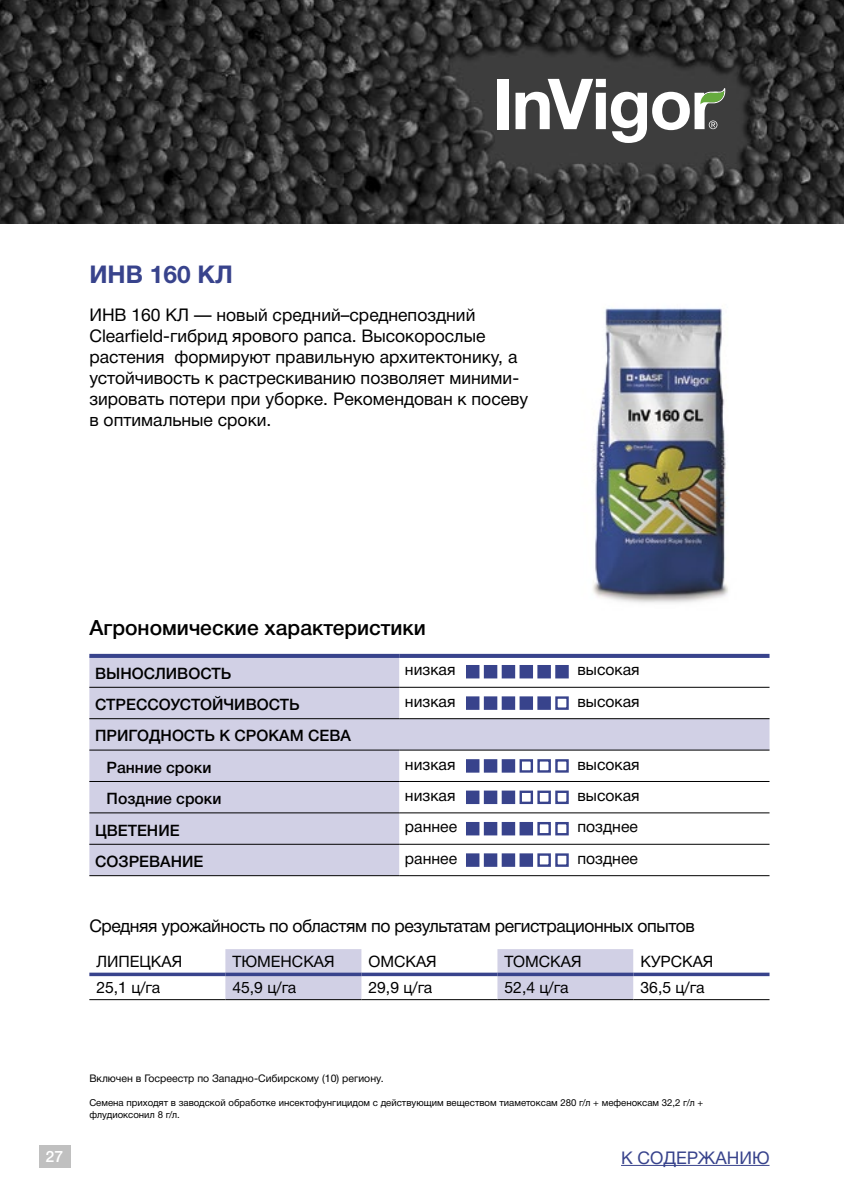
<style>
.page{position:relative;width:844px;height:1191px;background:#fff}
.page>*{position:absolute;margin:0;border:0;box-sizing:border-box;transform-origin:0 0}
.t1{font:700 24.5px "Helvetica Neue Cyr";color:#38438c}
.t2{font:500 21px "Helvetica Neue Cyr";color:#000}
.t3{font:17.5px/21px "Helvetica Neue Cyr";color:#000}
.t4{font:17.5px "Helvetica Neue Cyr";letter-spacing:-.025em;color:#000}
.t5{font:17.5px "Helvetica Neue Cyr";color:#38438c}
.t6{font:15.75px "Helvetica Neue Cyr";color:#000}
.t7{font:500 15.75px/31.3px "Helvetica Neue Cyr";color:#000}
.t8{font:500 15.75px "Helvetica Neue Cyr";color:#fff}
.t9{font:10.5px "Helvetica Neue Cyr";color:#000}
.t10{font:9.62px/11.5px "Helvetica Neue Cyr";color:#000}
</style>
<div class="page">
<div style="left:39px;top:1145px;width:31px;height:22px;background:#c0c0c0"></div>
<img style="left:0;top:0;width:843px;height:223px">
<div style="left:497px;top:79px;width:11px;height:50px;background:#fff"></div>
<svg style="left:515px;top:79px;width:131px;height:64px"></svg>
<svg style="left:652px;top:88px;width:73px;height:42px"></svg>
<hr style="left:621px;top:1165px;width:148px;height:1px;background:#38438c">
<svg style="left:89px;top:658px;width:680px;height:217px;fill:#d1d0e5"></svg>
<hr style="left:89px;top:654px;width:310px;height:4px;background:#38438c">
<svg style="left:399px;top:654px;width:370px;height:4px"></svg>
<hr style="left:89px;top:687px;width:310px;height:1px;background:#000">
<hr style="left:399px;top:687px;width:370px;height:1px;background:#000">
<hr style="left:89px;top:718px;width:310px;height:1px;background:#000">
<hr style="left:399px;top:718px;width:370px;height:1px;background:#000">
<hr style="left:89px;top:749px;width:310px;height:1px;background:#000">
<hr style="left:399px;top:749px;width:370px;height:1px;background:#000">
<hr style="left:89px;top:781px;width:310px;height:1px;background:#000">
<hr style="left:399px;top:781px;width:370px;height:1px;background:#000">
<hr style="left:89px;top:812px;width:310px;height:1px;background:#000">
<hr style="left:399px;top:812px;width:370px;height:1px;background:#000">
<hr style="left:89px;top:844px;width:310px;height:1px;background:#000">
<hr style="left:399px;top:844px;width:370px;height:1px;background:#000">
<hr style="left:89px;top:875px;width:310px;height:1px;background:#000">
<hr style="left:399px;top:875px;width:370px;height:1px;background:#000">
<div style="left:466px;top:665px;width:13px;height:13px;background:#38438c"></div>
<div style="left:483px;top:665px;width:14px;height:13px;background:#38438c;border:2px solid #38438c"></div>
<div style="left:501px;top:665px;width:14px;height:13px;background:#38438c;border:2px solid #38438c"></div>
<div style="left:519px;top:665px;width:14px;height:13px;background:#38438c;border:2px solid #38438c"></div>
<div style="left:537px;top:665px;width:13px;height:13px;background:#38438c;border:2px solid #38438c"></div>
<div style="left:555px;top:665px;width:13px;height:13px;background:#38438c;border:2px solid #38438c"></div>
<div style="left:466px;top:696px;width:13px;height:14px;background:#38438c;border:2px solid #38438c"></div>
<div style="left:483px;top:696px;width:14px;height:14px;background:#38438c;border:2px solid #38438c"></div>
<div style="left:501px;top:696px;width:14px;height:14px;background:#38438c;border:2px solid #38438c"></div>
<div style="left:519px;top:696px;width:14px;height:14px;background:#38438c;border:2px solid #38438c"></div>
<div style="left:537px;top:696px;width:13px;height:14px;background:#38438c;border:2px solid #38438c"></div>
<div style="left:555px;top:696px;width:13px;height:14px;border:2px solid #38438c"></div>
<div style="left:466px;top:759px;width:13px;height:13px;background:#38438c;border:2px solid #38438c"></div>
<div style="left:483px;top:759px;width:14px;height:13px;background:#38438c;border:2px solid #38438c"></div>
<div style="left:501px;top:759px;width:14px;height:13px;background:#38438c;border:2px solid #38438c"></div>
<div style="left:519px;top:759px;width:14px;height:13px;border:2px solid #38438c"></div>
<div style="left:537px;top:759px;width:13px;height:13px;border:2px solid #38438c"></div>
<div style="left:555px;top:759px;width:13px;height:13px;border:2px solid #38438c"></div>
<div style="left:466px;top:790px;width:13px;height:14px;background:#38438c;border:2px solid #38438c"></div>
<div style="left:483px;top:790px;width:14px;height:14px;background:#38438c;border:2px solid #38438c"></div>
<div style="left:501px;top:790px;width:14px;height:14px;background:#38438c;border:2px solid #38438c"></div>
<div style="left:519px;top:790px;width:14px;height:14px;border:2px solid #38438c"></div>
<div style="left:537px;top:790px;width:13px;height:14px;border:2px solid #38438c"></div>
<div style="left:555px;top:790px;width:13px;height:14px;border:2px solid #38438c"></div>
<div style="left:466px;top:822px;width:13px;height:13px;background:#38438c"></div>
<div style="left:483px;top:822px;width:14px;height:13px;background:#38438c;border:2px solid #38438c"></div>
<div style="left:501px;top:822px;width:14px;height:13px;background:#38438c;border:2px solid #38438c"></div>
<div style="left:519px;top:822px;width:14px;height:13px;background:#38438c;border:2px solid #38438c"></div>
<div style="left:537px;top:822px;width:13px;height:13px;border:2px solid #38438c"></div>
<div style="left:555px;top:822px;width:13px;height:13px;border:2px solid #38438c"></div>
<div style="left:466px;top:853px;width:13px;height:14px;background:#38438c;border:2px solid #38438c"></div>
<div style="left:483px;top:853px;width:14px;height:14px;background:#38438c;border:2px solid #38438c"></div>
<div style="left:501px;top:853px;width:14px;height:14px;background:#38438c;border:2px solid #38438c"></div>
<div style="left:519px;top:853px;width:14px;height:14px;background:#38438c;border:2px solid #38438c"></div>
<div style="left:537px;top:853px;width:13px;height:14px;border:2px solid #38438c"></div>
<div style="left:555px;top:853px;width:13px;height:14px;border:2px solid #38438c"></div>
<svg style="left:225px;top:949px;width:544px;height:50px"></svg>
<hr style="left:89px;top:999px;width:136px;height:1px;background:#000">
<hr style="left:225px;top:999px;width:136px;height:1px;background:#000">
<hr style="left:361px;top:999px;width:136px;height:1px;background:#000">
<hr style="left:497px;top:999px;width:136px;height:1px;background:#000">
<hr style="left:633px;top:999px;width:136px;height:1px;background:#000">
<svg style="left:89px;top:972px;width:136px;height:4px"></svg>
<svg style="left:225px;top:972px;width:136px;height:4px"></svg>
<svg style="left:361px;top:972px;width:136px;height:4px"></svg>
<svg style="left:497px;top:972px;width:136px;height:4px"></svg>
<svg style="left:633px;top:972px;width:136px;height:4px"></svg>
<img style="left:593px;top:308px;width:135px;height:295px">
<h1 class="t1" style="left:89px;top:261px;width:145px">ИНВ 160 КЛ</h1>
<p class="t3" style="left:89px;top:304px;width:440px">ИНВ 160 КЛ — новый средний–среднепоздний Clearfield-гибрид ярового рапса. Высокорослые растения формируют правильную архитектонику, а устойчивость к растрескиванию позволяет миними&shy;зировать потери при уборке. Рекомендован к посеву в оптимальные сроки.</p>
<p class="t2" style="left:89px;top:615px;width:338px">Агрономические характеристики</p>
<p class="t7" style="left:95px;top:657px;width:138px">ВЫНОСЛИВОСТЬ</p>
<p class="t6" style="left:405px;top:661px;width:52px">низкая</p>
<p class="t6" style="left:577px;top:661px;width:64px">высокая</p>
<p class="t7" style="left:95px;top:689px;width:206px">СТРЕССОУСТОЙЧИВОСТЬ</p>
<p class="t6" style="left:405px;top:692px;width:52px">низкая</p>
<p class="t6" style="left:577px;top:692px;width:64px">высокая</p>
<p class="t7" style="left:107px;top:720px;width:246px;text-indent:-12px">ПРИГОДНОСТЬ К СРОКАМ СЕВА<br>Ранние сроки</p>
<p class="t6" style="left:405px;top:755px;width:52px">низкая</p>
<p class="t6" style="left:577px;top:755px;width:64px">высокая</p>
<p class="t7" style="left:107px;top:783px;width:116px">Поздние сроки</p>
<p class="t6" style="left:405px;top:787px;width:52px">низкая</p>
<p class="t6" style="left:577px;top:787px;width:64px">высокая</p>
<p class="t7" style="left:95px;top:814px;width:86px">ЦВЕТЕНИЕ</p>
<p class="t6" style="left:405px;top:818px;width:54px">раннее</p>
<p class="t6" style="left:577px;top:818px;width:62px">позднее</p>
<p class="t7" style="left:95px;top:846px;width:110px">СОЗРЕВАНИЕ</p>
<p class="t6" style="left:405px;top:849px;width:54px">раннее</p>
<p class="t6" style="left:577px;top:849px;width:62px">позднее</p>
<p class="t4" style="left:89px;top:916px;width:606px">Средняя урожайность по областям по результатам регистрационных опытов</p>
<p class="t6" style="left:96px;top:953px;width:87px">ЛИПЕЦКАЯ</p>
<p class="t6" style="left:232px;top:953px;width:104px">ТЮМЕНСКАЯ</p>
<p class="t6" style="left:368px;top:953px;width:70px">ОМСКАЯ</p>
<p class="t6" style="left:504px;top:953px;width:79px">ТОМСКАЯ</p>
<p class="t6" style="left:640px;top:953px;width:74px">КУРСКАЯ</p>
<p class="t6" style="left:96px;top:978px;width:65px">25,1 ц/га</p>
<p class="t6" style="left:232px;top:978px;width:65px">45,9 ц/га</p>
<p class="t6" style="left:368px;top:978px;width:65px">29,9 ц/га</p>
<p class="t6" style="left:504px;top:978px;width:65px">52,4 ц/га</p>
<p class="t6" style="left:640px;top:978px;width:65px">36,5 ц/га</p>
<p class="t9" style="left:89px;top:1072px;width:295px">Включен в Госреестр по Западно-Сибирскому (10) региону.</p>
<p class="t10" style="left:89px;top:1097px;width:615px">Семена приходят в заводской обработке инсектофунгицидом с действующим веществом тиаметоксам 280 г/л + мефеноксам 32,2 г/л + флудиоксонил 8 г/л.</p>
<p class="t8" style="left:46px;top:1147px;width:19px">27</p>
<p class="t5" style="left:621px;top:1147px;width:150px">К СОДЕРЖАНИЮ</p>
</div>
